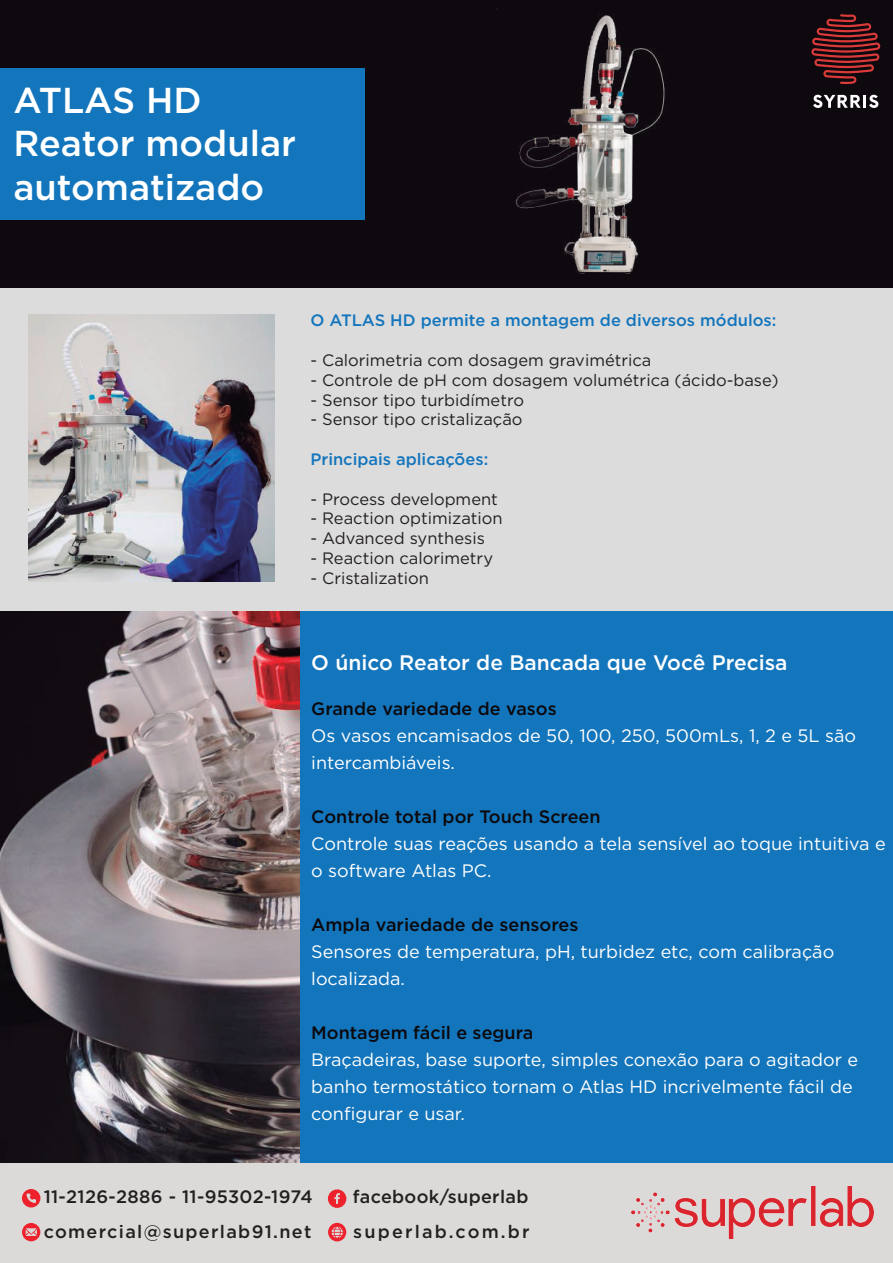
<style>
.page{position:relative;width:893px;height:1263px;background:#fff}
.page>*{position:absolute;margin:0;border:0;box-sizing:border-box;transform-origin:0 0}
.t1{font:500 36px/43.2px "Gotham";color:#fff}
.t2{font:500 21px "Gotham";color:#fff}
.t3{font:18px/27px "Gotham";color:#fff}
.t4{font:500 18px "Gotham";color:#0c090d}
.t5{font:500 18px "Gotham";letter-spacing:.035em;color:#231f20}
.t6{font:500 18px "Gotham";letter-spacing:.075em;color:#231f20}
.t7{font:500 18px "Gotham";letter-spacing:.12em;color:#231f20}
.t8{font:16.5px "Gotham";color:#231f20}
.t9{font:500 16.5px "Gotham";color:#1375bc}
</style>
<div class="page">
<img style="left:0;top:603px;width:300px;height:561px">
<div style="left:300px;top:610px;width:593px;height:556px;background:#1375bc"></div>
<div style="left:0;top:0;width:893px;height:289px;background:#0d090e"></div>
<div style="left:1px;top:288px;width:892px;height:323px;background:#dcdcdd"></div>
<img style="left:496px;top:8px;width:169px;height:266px">
<img style="left:28px;top:314px;width:246px;height:267px">
<div style="left:0;top:1164px;width:893px;height:99px;background:#dcdad8"></div>
<img style="left:631px;top:1187px;width:242px;height:51px">
<svg style="left:22px;top:1189px;width:18px;height:18px"></svg>
<svg style="left:22px;top:1223px;width:18px;height:18px"></svg>
<svg style="left:328px;top:1223px;width:18px;height:18px"></svg>
<div style="left:328px;top:1189px;width:18px;height:19px;background:#ee222d;border-radius:50%"></div>
<svg style="left:334px;top:1193px;width:6px;height:11px"></svg>
<svg style="left:811px;top:14px;width:70px;height:70px"></svg>
<svg style="left:813px;top:95px;width:65px;height:13px"></svg>
<div style="left:0;top:68px;width:364px;height:152px;background:#1375bc"></div>
<h1 class="t1" style="left:14px;top:78px;width:284px">ATLAS HD<br>Reator modular automatizado</h1>
<p class="t9" style="left:310px;top:310px;width:467px">O ATLAS HD permite a montagem de diversos módulos:</p>
<p class="t8" style="left:311px;top:349px;width:342px">- Calorimetria com dosagem gravimétrica</p>
<p class="t8" style="left:310px;top:369px;width:470px">- Controle de pH com dosagem volumétrica (ácido-base)</p>
<p class="t8" style="left:310px;top:389px;width:215px">- Sensor tipo turbidímetro</p>
<p class="t8" style="left:310px;top:409px;width:214px">- Sensor tipo cristalização</p>
<p class="t9" style="left:310px;top:448px;width:179px">Principais aplicações:</p>
<p class="t8" style="left:310px;top:488px;width:189px">- Process development</p>
<p class="t8" style="left:310px;top:508px;width:194px">- Reaction optimization</p>
<p class="t8" style="left:310px;top:528px;width:176px">- Advanced synthesis</p>
<p class="t8" style="left:310px;top:547px;width:184px">- Reaction calorimetry</p>
<p class="t8" style="left:310px;top:567px;width:120px">- Cristalization</p>
<p class="t2" style="left:311px;top:649px;width:478px">O único Reator de Bancada que Você Precisa</p>
<p class="t4" style="left:311px;top:697px;width:247px">Grande variedade de vasos</p>
<p class="t3" style="left:311px;top:722px;width:546px">Os vasos encamisados de 50, 100, 250, 500mLs, 1, 2 e 5L são intercambiáveis.</p>
<p class="t4" style="left:311px;top:805px;width:291px">Controle total por Touch Screen</p>
<p class="t3" style="left:311px;top:830px;width:576px">Controle suas reações usando a tela sensível ao toque intuitiva e o software Atlas PC.</p>
<p class="t4" style="left:311px;top:913px;width:269px">Ampla variedade de sensores</p>
<p class="t3" style="left:311px;top:938px;width:524px">Sensores de temperatura, pH, turbidez etc, com calibração localizada.</p>
<p class="t4" style="left:311px;top:1021px;width:224px">Montagem fácil e segura</p>
<p class="t3" style="left:311px;top:1046px;width:548px">Braçadeiras, base suporte, simples conexão para o agitador e banho termostático tornam o Atlas HD incrivelmente fácil de configurar e usar.</p>
<p class="t5" style="left:44px;top:1185px;width:270px">11-2126-2886 - 11-95302-1974</p>
<p class="t5" style="left:353px;top:1185px;width:177px">facebook/superlab</p>
<p class="t6" style="left:44px;top:1219px;width:269px">comercial@superlab91.net</p>
<p class="t7" style="left:353px;top:1219px;width:178px">superlab.com.br</p>
</div>
